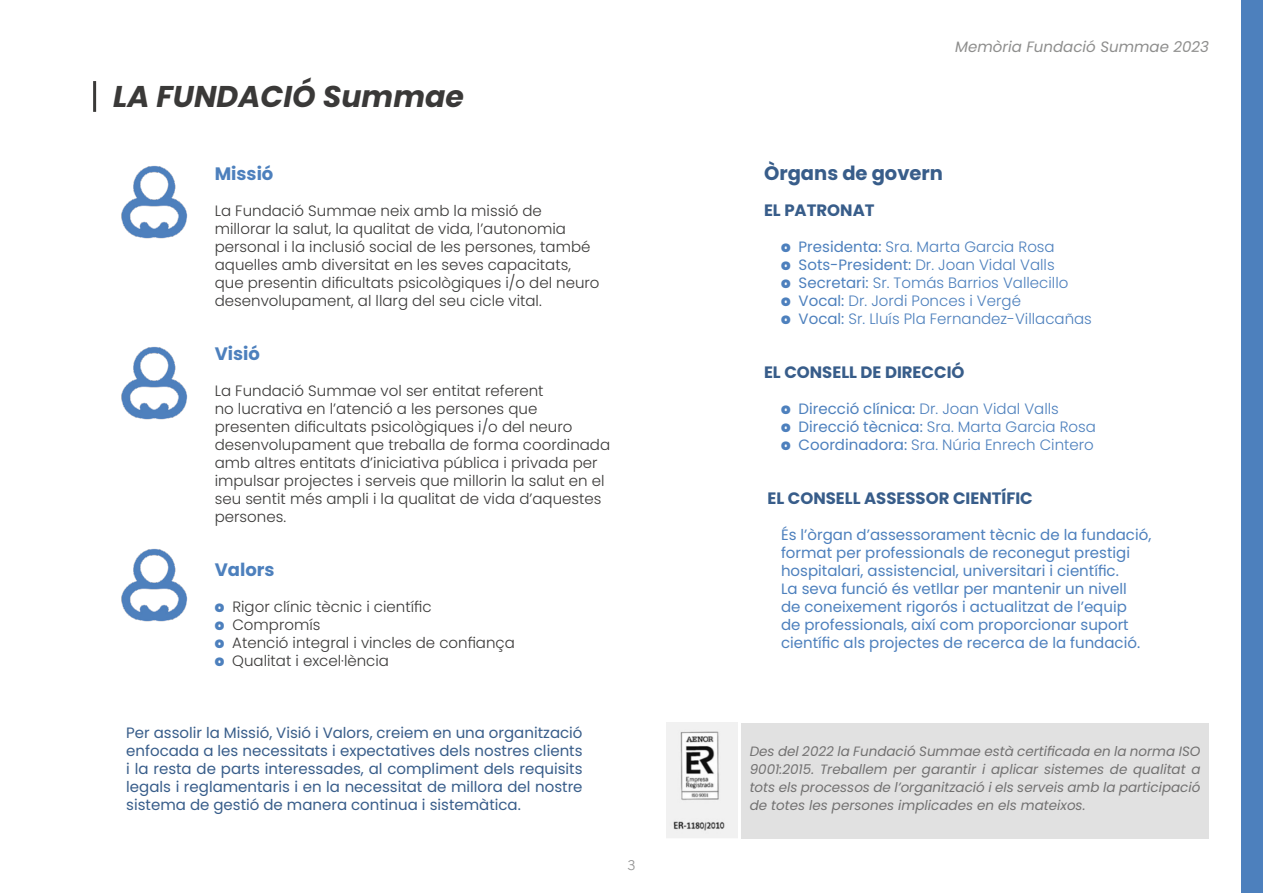
<style>
.page{position:relative;width:1263px;height:893px;background:#fff}
.page>*{position:absolute;margin:0;border:0;box-sizing:border-box;transform-origin:0 0}
.t1{font:italic 700 30px "Poppins";color:#3a3938}
.t2{font:700 19.5px "Poppins";color:#385d8a}
.t3{font:700 18px "Poppins";color:#4d80bd}
.t4{font:700 16.5px "Poppins";color:#385d8a}
.t5{font:300 15px/18px "Poppins";color:#3a3938}
.t6{font:15px/18px "Poppins";color:#4d80bd}
.t7{font:300 15px/18px "Poppins";color:#4d80bd}
.t8{font:15px/18px "Poppins";color:#385d8a;text-align:justify}
.t9{font:italic 15px "Poppins";color:#8e8e8d}
.t10{font:italic 13.5px/18px "Poppins";color:#727171;text-align:justify}
.t11{font:13.5px "Trade Gothic LT";color:#949494}
.s1{font-weight:900;color:#4d80bd}
.s2{font-weight:900}
.s3{font-weight:400}
</style>
<div class="page">
<div style="left:741px;top:723px;width:468px;height:116px;background:#e1e1e1"></div>
<img style="left:121px;top:165px;width:67px;height:74px">
<img style="left:121px;top:346px;width:67px;height:74px">
<img style="left:121px;top:548px;width:67px;height:74px">
<img style="left:667px;top:723px;width:71px;height:115px">
<hr style="left:93px;top:81px;width:3px;height:31px;background:#3a3938">
<div style="left:1242px;top:0;width:21px;height:893px;background:#4d80bd"></div>
<h1 class="t1" style="left:113px;top:80px;width:352px">LA FUNDACIÓ Summae</h1>
<p class="t3" style="left:215px;top:163px;width:60px">Missió</p>
<p class="t5" style="left:215px;top:202px;width:386px">La Fundació Summae neix amb la missió de millorar la salut, la qualitat de vida, l’autonomia personal i la inclusió social de les persones, també aquelles amb diversitat en les seves capacitats, que presentin dificultats psicològiques i/o del neuro desenvolupament, al llarg del seu cicle vital.</p>
<p class="t3" style="left:215px;top:343px;width:47px">Visió</p>
<p class="t5" style="left:215px;top:382px;width:397px">La Fundació Summae vol ser entitat referent<br>no lucrativa en l’atenció a les persones que presenten dificultats psicològiques i/o del neuro desenvolupament que treballa de forma coordinada amb altres entitats d’iniciativa pública i privada per impulsar projectes i serveis que millorin la salut en el seu sentit més ampli i la qualitat de vida d’aquestes persones.</p>
<p class="t3" style="left:215px;top:559px;width:61px">Valors</p>
<p class="t5" style="left:215px;top:598px;width:302px"><span class="s1">o</span> Rigor clínic tècnic i científic<br><span class="s1">o</span> Compromís<br><span class="s1">o</span> Atenció integral i vincles de confiança <span class="s1">o</span> Qualitat i excel·lència</p>
<p class="t8" style="left:126px;top:724px;width:458px">Per assolir la Missió, Visió i Valors, creiem en una organització enfocada a les necessitats i expectatives dels nostres clients i la resta de parts interessades, al compliment dels requisits legals i reglamentaris i en la necessitat de millora del nostre sistema de gestió de manera continua i sistemàtica.</p>
<p class="t11" style="left:627px;top:857px;width:10px">3</p>
<p class="t9" style="left:955px;top:38px;width:255px">Memòria Fundació Summae 2023</p>
<h2 class="t2" style="left:764px;top:162px;width:181px">Òrgans de govern</h2>
<p class="t4" style="left:764px;top:201px;width:112px">EL PATRONAT</p>
<p class="t7" style="left:781px;top:238px;width:312px"><span class="s2">o</span> <span class="s3">Presidenta:</span> Sra. Marta Garcia Rosa<br><span class="s2">o</span> <span class="s3">Sots-President:</span> Dr. Joan Vidal Valls<br><span class="s2">o</span> <span class="s3">Secretari:</span> Sr. Tomás Barrios Vallecillo<br><span class="s2">o</span> <span class="s3">Vocal:</span> Dr. Jordi Ponces i Vergé<br><span class="s2">o</span> <span class="s3">Vocal:</span> Sr. Lluís Pla Fernandez-Villacañas</p>
<p class="t4" style="left:764px;top:363px;width:202px">EL CONSELL DE DIRECCIÓ</p>
<p class="t7" style="left:781px;top:400px;width:316px"><span class="s2">o</span> <span class="s3">Direcció clínica:</span> Dr. Joan Vidal Valls<br><span class="s2">o</span> <span class="s3">Direcció tècnica:</span> Sra. Marta Garcia Rosa <span class="s2">o</span> <span class="s3">Coordinadora:</span> Sra. Núria Enrech Cintero</p>
<p class="t4" style="left:767px;top:489px;width:267px">EL CONSELL ASSESSOR CIENTÍFIC</p>
<p class="t6" style="left:781px;top:526px;width:372px">És l’òrgan d’assessorament tècnic de la fundació, format per professionals de reconegut prestigi hospitalari, assistencial, universitari i científic.<br>La seva funció és vetllar per mantenir un nivell<br>de coneixement rigorós i actualitzat de l’equip<br>de professionals, així com proporcionar suport científic als projectes de recerca de la fundació.</p>
<p class="t10" style="left:750px;top:742px;width:452px">Des del 2022 la Fundació Summae està certificada en la norma ISO 9001:2015. Treballem per garantir i aplicar sistemes de qualitat a tots els processos de l’organització i els serveis amb la participació de totes les persones implicades en els mateixos.</p>
</div>
